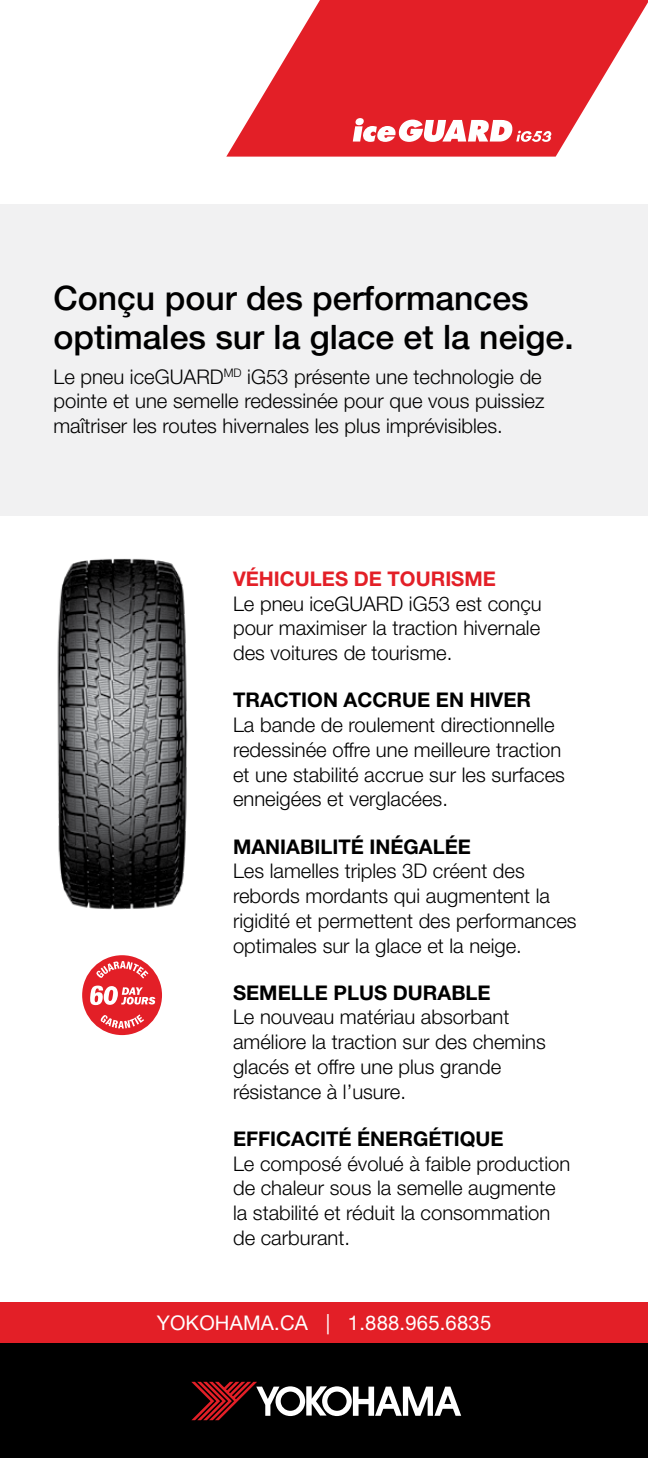
<style>
.page{position:relative;width:648px;height:1458px;background:#fff}
.page>*{position:absolute;margin:0;border:0;box-sizing:border-box;transform-origin:0 0}
.t1{font:500 33.75px/38.2px "Helvetica Neue LT Std";color:#000}
.t2{font:300 20.25px/24.8px "Helvetica Neue LT Std";color:#000}
.t3{font:700 20.25px "Helvetica Neue LT Std";color:#000}
.t4{font:20.25px "Helvetica Neue LT Std";letter-spacing:.01em;color:#fff}
.t5{font:700 20.25px "Helvetica Neue LT Std";color:#e31f27}
</style>
<div class="page">
<div style="left:0;top:1341px;width:648px;height:117px;background:#000"></div>
<div style="left:0;top:1303px;width:648px;height:40px;background:#e31f27"></div>
<svg style="left:226px;top:0;width:422px;height:157px;fill:#e31f27"></svg>
<div style="left:0;top:204px;width:648px;height:311px;background:#f1f1f2"></div>
<img style="left:57px;top:558px;width:131px;height:352px">
<svg style="left:191px;top:1382px;width:270px;height:38px"></svg>
<div style="left:355px;top:118px;width:9px;height:7px;background:#fff;border-radius:50%"></div>
<svg style="left:353px;top:120px;width:198px;height:22px"></svg>
<div style="left:82px;top:955px;width:80px;height:80px;background:#e31f27;border-radius:50%"></div>
<svg style="left:100px;top:1014px;width:44px;height:15px"></svg>
<svg style="left:96px;top:961px;width:52px;height:18px"></svg>
<svg style="left:90px;top:986px;width:65px;height:19px"></svg>
<h1 class="t1" style="left:53px;top:279px;width:522px">Conçu pour des performances optimales sur la glace et la neige.</h1>
<p class="t2" style="left:53px;top:364px;width:492px">Le pneu iceGUARD<sup>MD</sup> iG53 présente une technologie de pointe et une semelle redessinée pour que vous puissiez maîtriser les routes hivernales les plus imprévisibles.</p>
<p class="t5" style="left:233px;top:566px;width:264px">VÉHICULES DE TOURISME</p>
<p class="t2" style="left:233px;top:591px;width:310px;text-align:justify">Le pneu iceGUARD iG53 est conçu pour maximiser la traction hivernale des voitures de tourisme.</p>
<p class="t3" style="left:233px;top:688px;width:300px">TRACTION ACCRUE EN HIVER</p>
<p class="t2" style="left:233px;top:712px;width:333px">La bande de roulement directionnelle redessinée offre une meilleure traction et une stabilité accrue sur les surfaces enneigées et verglacées.</p>
<p class="t3" style="left:233px;top:834px;width:240px">MANIABILITÉ INÉGALÉE</p>
<p class="t2" style="left:233px;top:858px;width:345px">Les lamelles triples 3D créent des rebords mordants qui augmentent la rigidité et permettent des performances optimales sur la glace et la neige.</p>
<p class="t3" style="left:233px;top:980px;width:259px">SEMELLE PLUS DURABLE</p>
<p class="t2" style="left:233px;top:1004px;width:314px">Le nouveau matériau absorbant améliore la traction sur des chemins glacés et offre une plus grande résistance à l’usure.</p>
<p class="t3" style="left:233px;top:1126px;width:272px">EFFICACITÉ ÉNERGÉTIQUE</p>
<p class="t2" style="left:233px;top:1151px;width:339px">Le composé évolué à faible production de chaleur sous la semelle augmente la stabilité et réduit la consommation de carburant.</p>
<p class="t4" style="left:157px;top:1311px;width:336px">YOKOHAMA.CA | 1.888.965.6835</p>
</div>
